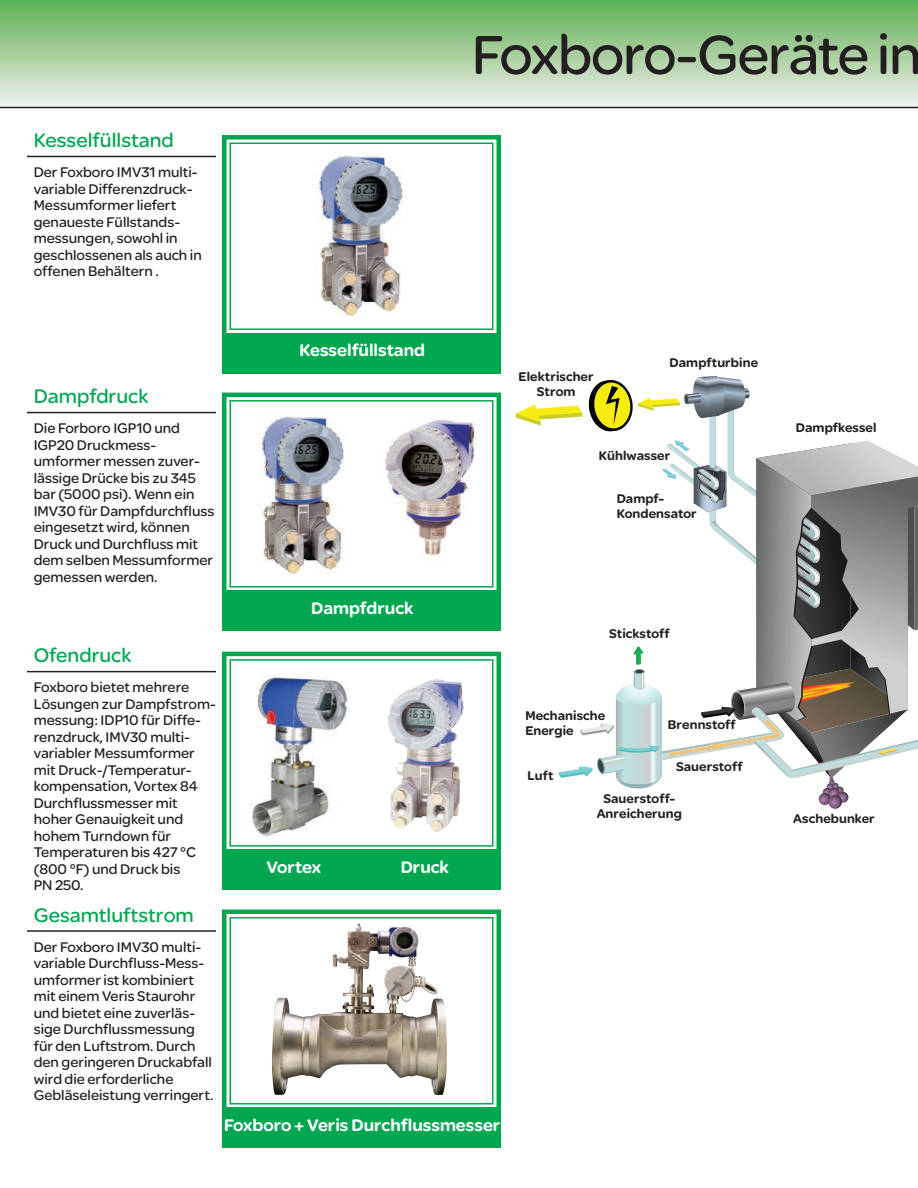
<style>
.page{position:relative;width:918px;height:1188px;background:#fff}
.page>*{position:absolute;margin:0;border:0;box-sizing:border-box;transform-origin:0 0}
.t1{font:58.5px "SE Optimist";letter-spacing:-.02em;color:#231f20}
.t2{font:21px "SE Optimist";color:#00a650}
.t3{font:900 18px "SE Optimist";color:#fff}
.t4{font:15px/16.5px "SE Optimist";color:#231f20}
.t5{font:900 13.5px/15px "SE Optimist";letter-spacing:.005em;color:#231f20;text-align:center}
</style>
<div class="page">
<div style="left:0;top:0;width:918px;height:108px;background:linear-gradient(to bottom,#61b155,#ededea)"></div>
<hr style="left:0;top:107px;width:918px;height:1px;background:#231f20">
<hr style="left:27px;top:156px;width:189px;height:1px;background:#231f20">
<svg style="left:222px;top:135px;width:279px;height:198px"></svg>
<div style="left:229px;top:142px;width:265px;height:188px;border:2px solid #00a650"></div>
<div style="left:222px;top:333px;width:279px;height:40px;background:#00a650"></div>
<hr style="left:27px;top:412px;width:189px;height:1px;background:#231f20">
<svg style="left:222px;top:392px;width:279px;height:198px"></svg>
<div style="left:229px;top:400px;width:265px;height:188px;border:2px solid #00a650"></div>
<div style="left:222px;top:590px;width:279px;height:41px;background:#00a650"></div>
<hr style="left:27px;top:671px;width:189px;height:1px;background:#231f20">
<svg style="left:222px;top:651px;width:279px;height:199px"></svg>
<div style="left:229px;top:659px;width:265px;height:188px;border:2px solid #00a650"></div>
<div style="left:222px;top:850px;width:279px;height:40px;background:#00a650"></div>
<hr style="left:27px;top:930px;width:189px;height:2px;background:#231f20">
<svg style="left:222px;top:909px;width:279px;height:198px"></svg>
<div style="left:229px;top:917px;width:265px;height:188px;border:2px solid #00a650"></div>
<div style="left:222px;top:1107px;width:279px;height:41px;background:#00a650"></div>
<img style="left:367px;top:413px;width:113px;height:153px">
<img style="left:245px;top:671px;width:111px;height:171px">
<img style="left:387px;top:679px;width:54px;height:153px">
<img style="left:333px;top:924px;width:24px;height:81px">
<svg style="left:828px;top:795px;width:14px;height:14px"></svg>
<svg style="left:516px;top:376px;width:402px;height:429px"></svg>
<img style="left:303px;top:150px;width:115px;height:168px">
<img style="left:247px;top:412px;width:112px;height:164px">
<h2 class="t2" style="left:34px;top:126px;width:142px">Kesselfüllstand</h2>
<p class="t4" style="left:34px;top:164px;width:170px">Der Foxboro IMV31 multi&shy;variable Differenzdruck-<br>Messumformer liefert genaueste Füllstands&shy;messungen, sowohl in geschlossenen als auch in offenen Behältern .</p>
<h1 class="t1" style="left:472px;top:14px;width:452px">Foxboro-Geräte in</h1>
<p class="t3" style="left:299px;top:338px;width:127px">Kesselfüllstand</p>
<h2 class="t2" style="left:34px;top:382px;width:116px">Dampfdruck</h2>
<p class="t4" style="left:34px;top:420px;width:182px">Die Forboro IGP10 und<br>IGP20 Druckmess&shy;umformer messen zuver&shy;lässige Drücke bis zu 345 bar (5000 psi). Wenn ein<br>IMV30 für Dampfdurchfluss eingesetzt wird, können<br>Druck und Durchfluss mit dem selben Messumformer gemessen werden.</p>
<p class="t3" style="left:311px;top:595px;width:104px">Dampfdruck</p>
<h2 class="t2" style="left:34px;top:641px;width:99px">Ofendruck</h2>
<p class="t4" style="left:34px;top:679px;width:184px">Foxboro bietet mehrere<br>Lösungen zur Dampfstrom&shy;messung: IDP10 für Diffe&shy;renzdruck, IMV30 multi&shy;variabler Messumformer mit Druck-/Temperatur&shy;kompensation, Vortex 84<br>Durchflussmesser mit hoher Genauigkeit und hohem Turndown für<br>Temperaturen bis 427 °C (800 °F) und Druck bis<br>PN 250.</p>
<h2 class="t2" style="left:34px;top:900px;width:162px">Gesamtluftstrom</h2>
<p class="t4" style="left:34px;top:938px;width:181px">Der Foxboro IMV30 multi&shy;variable Durchfluss-Mess&shy;umformer ist kombiniert mit einem Veris Staurohr und bietet eine zuverläs&shy;sige Durchflussmessung für den Luftstrom. Durch den geringeren Druckabfall wird die erforderliche<br>Gebläseleistung verringert.</p>
<p class="t3" style="left:266px;top:854px;width:56px">Vortex</p>
<p class="t3" style="left:401px;top:854px;width:50px">Druck</p>
<p class="t3" style="left:224px;top:1112px;width:278px">Foxboro + Veris Durchflussmesser</p>
<p class="t5" style="left:519px;top:368px;width:77px">Elektrischer<br>Strom</p>
<p class="t5" style="left:670px;top:355px;width:90px">Dampfturbine</p>
<p class="t5" style="left:599px;top:448px;width:73px">Kühlwasser</p>
<p class="t5" style="left:617px;top:491px;width:82px;text-align:left">Dampf-<br>Kondensator</p>
<p class="t5" style="left:609px;top:625px;width:62px">Stickstoff</p>
<p class="t5" style="left:525px;top:708px;width:81px;text-align:left">Mechanische<br>Energie</p>
<p class="t5" style="left:528px;top:767px;width:27px">Luft</p>
<p class="t5" style="left:668px;top:717px;width:69px">Brennstoff</p>
<p class="t5" style="left:676px;top:758px;width:68px">Sauerstoff</p>
<p class="t5" style="left:597px;top:791px;width:87px">Sauerstoff-<br>Anreicherung</p>
<p class="t5" style="left:796px;top:420px;width:82px">Dampfkessel</p>
<p class="t5" style="left:793px;top:811px;width:83px">Aschebunker</p>
</div>
